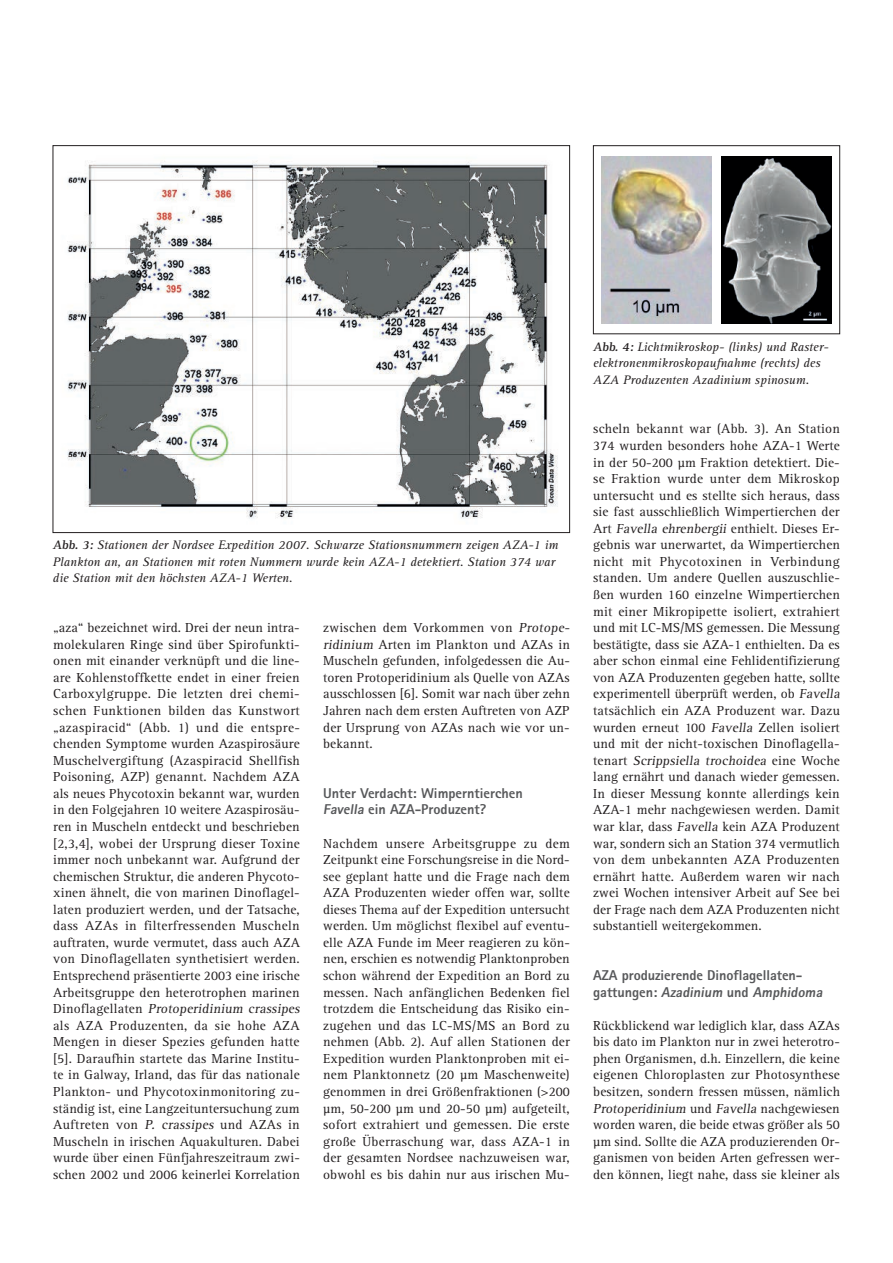
<style>
.page{position:relative;width:893px;height:1263px;background:#fff}
.page>*{position:absolute;margin:0;border:0;box-sizing:border-box;transform-origin:0 0}
.t1{font:800 14.25px/16.5px "Rotis Sans Serif Std";color:#57585a}
.t2{font:13.5px/16.5px "Rotis Serif Std";letter-spacing:.01em;color:#231f20}
.t3{font:italic 12.75px/16.5px "Rotis Serif Std";color:#231f20}
.s1{font-weight:700;font-style:normal}
</style>
<div class="page">
<img style="left:67px;top:160px;width:491px;height:359px">
<img style="left:601px;top:157px;width:110px;height:166px">
<img style="left:721px;top:157px;width:110px;height:166px">
<div style="left:593px;top:145px;width:247px;height:189px;border:1px solid #231f20"></div>
<p class="t3" style="left:53px;top:537px;width:507px"><span class="s1">Abb. 3:</span> Stationen der Nordsee Expedition 2007. Schwarze Stationsnummern zeigen AZA-1 im<br>Plankton an, an Stationen mit roten Nummern wurde kein AZA-1 detektiert. Station 374 war die Station mit den höchsten AZA-1 Werten.</p>
<p class="t2" style="left:53px;top:620px;width:250px">„aza“ bezeichnet wird. Drei der neun intra&shy;molekularen Ringe sind über Spirofunkti&shy;onen mit einander verknüpft und die line&shy;are Kohlenstoffkette endet in einer freien Carboxylgruppe. Die letzten drei chemi&shy;schen Funktionen bilden das Kunstwort „azaspiracid“ (Abb. 1) und die entspre&shy;chenden Symptome wurden Azaspirosäure Muschelvergiftung (Azaspiracid Shellfish Poisoning, AZP) genannt. Nachdem AZA als neues Phycotoxin bekannt war, wurden in den Folgejahren 10 weitere Azaspirosäu&shy;ren in Muscheln entdeckt und beschrieben [2,3,4], wobei der Ursprung dieser Toxine immer noch unbekannt war. Aufgrund der chemischen Struktur, die anderen Phycoto&shy;xinen ähnelt, die von marinen Dinoflagel&shy;laten produziert werden, und der Tatsache, dass AZAs in filterfressenden Muscheln auftraten, wurde vermutet, dass auch AZA von Dinoflagellaten synthetisiert werden.<br>Entsprechend präsentierte 2003 eine irische Arbeitsgruppe den heterotrophen marinen D i n o fl a g e l l a t e n Protoperidinium crassipes als AZA Produzenten, da sie hohe AZA Mengen in dieser Spezies gefunden hatte [5]. Daraufhin startete das Marine Institu&shy;te in Galway, Irland, das für das nationale Plankton- und Phycotoxinmonitoring zu&shy;ständig ist, eine Langzeituntersuchung zum Auftreten von P. crassipes und AZAs in Muscheln in irischen Aquakulturen. Dabei wurde über einen Fünfjahreszeitraum zwi&shy;schen 2002 und 2006 keinerlei Korrelation</p>
<p class="t2" style="left:323px;top:620px;width:250px">zwischen dem Vorkommen von Protope&shy;ridinium Arten im Plankton und AZAs in Muscheln gefunden, infolgedessen die Au&shy;toren Protoperidinium als Quelle von AZAs ausschlossen [6]. Somit war nach über zehn Jahren nach dem ersten Auftreten von AZP der Ursprung von AZAs nach wie vor un&shy;bekannt.</p>
<p class="t1" style="left:323px;top:784px;width:201px">Unter Verdacht: Wimperntierchen<br>Favella ein AZA-Produzent?</p>
<p class="t2" style="left:323px;top:835px;width:248px;text-align:justify">Nachdem unsere Arbeitsgruppe zu dem Zeitpunkt eine Forschungsreise in die Nord&shy;see geplant hatte und die Frage nach dem AZA Produzenten wieder offen war, sollte dieses Thema auf der Expedition untersucht werden. Um möglichst flexibel auf eventu&shy;elle AZA Funde im Meer reagieren zu kön&shy;nen, erschien es notwendig Planktonproben schon während der Expedition an Bord zu messen. Nach anfänglichen Bedenken fiel trotzdem die Entscheidung das Risiko ein&shy;zugehen und das LC-MS/MS an Bord zu nehmen (Abb. 2). Auf allen Stationen der Expedition wurden Planktonproben mit ei&shy;nem Planktonnetz (20 µm Maschenweite) genommen in drei Größenfraktionen (&gt;200 µm, 50-200 µm und 20-50 µm) aufgeteilt, sofort extrahiert und gemessen. Die erste große Überraschung war, dass AZA-1 in der gesamten Nordsee nachzuweisen war, obwohl es bis dahin nur aus irischen Mu-</p>
<p class="t3" style="left:593px;top:338px;width:237px"><span class="s1">Abb. 4:</span> Lichtmikroskop- (links) und Raster&shy;elektronenmikroskopaufnahme (rechts) des<br>AZA Produzenten Azadinium spinosum.</p>
<p class="t2" style="left:593px;top:421px;width:250px">scheln bekannt war (Abb. 3). An Station 374 wurden besonders hohe AZA-1 Werte in der 50-200 µm Fraktion detektiert. Die&shy;se Fraktion wurde unter dem Mikroskop untersucht und es stellte sich heraus, dass sie fast ausschließlich Wimpertierchen der Art Favella ehrenbergii enthielt. Dieses Er&shy;gebnis war unerwartet, da Wimpertierchen nicht mit Phycotoxinen in Verbindung standen. Um andere Quellen auszuschlie&shy;ßen wurden 160 einzelne Wimpertierchen mit einer Mikropipette isoliert, extrahiert und mit LC-MS/MS gemessen. Die Messung bestätigte, dass sie AZA-1 enthielten. Da es aber schon einmal eine Fehlidentifizierung von AZA Produzenten gegeben hatte, sollte experimentell überprüft werden, ob Favella tatsächlich ein AZA Produzent war. Dazu wurden erneut 100 Favella Zellen isoliert und mit der nicht-toxischen Dinoflagella&shy;t e n a rt Scrippsiella trochoidea e i n e Wo c h e lang ernährt und danach wieder gemessen.<br>In dieser Messung konnte allerdings kein AZA-1 mehr nachgewiesen werden. Damit war klar, dass Favella kein AZA Produzent war, sondern sich an Station 374 vermutlich von dem unbekannten AZA Produzenten ernährt hatte. Außerdem waren wir nach zwei Wochen intensiver Arbeit auf See bei der Frage nach dem AZA Produzenten nicht substantiell weitergekommen.</p>
<p class="t1" style="left:593px;top:967px;width:233px">AZA produzierende Dinoflagellaten-<br>g a ttu n g e n : Azadinium u n d Amphidoma</p>
<p class="t2" style="left:593px;top:1017px;width:248px;text-align:justify">Rückblickend war lediglich klar, dass AZAs bis dato im Plankton nur in zwei heterotro&shy;phen Organismen, d.h. Einzellern, die keine eigenen Chloroplasten zur Photosynthese besitzen, sondern fressen müssen, nämlich Protoperidinium u n d Favella n a c h g e w i e s e n worden waren, die beide etwas größer als 50 µm sind. Sollte die AZA produzierenden Or&shy;ganismen von beiden Arten gefressen wer&shy;den können, liegt nahe, dass sie kleiner als</p>
</div>
